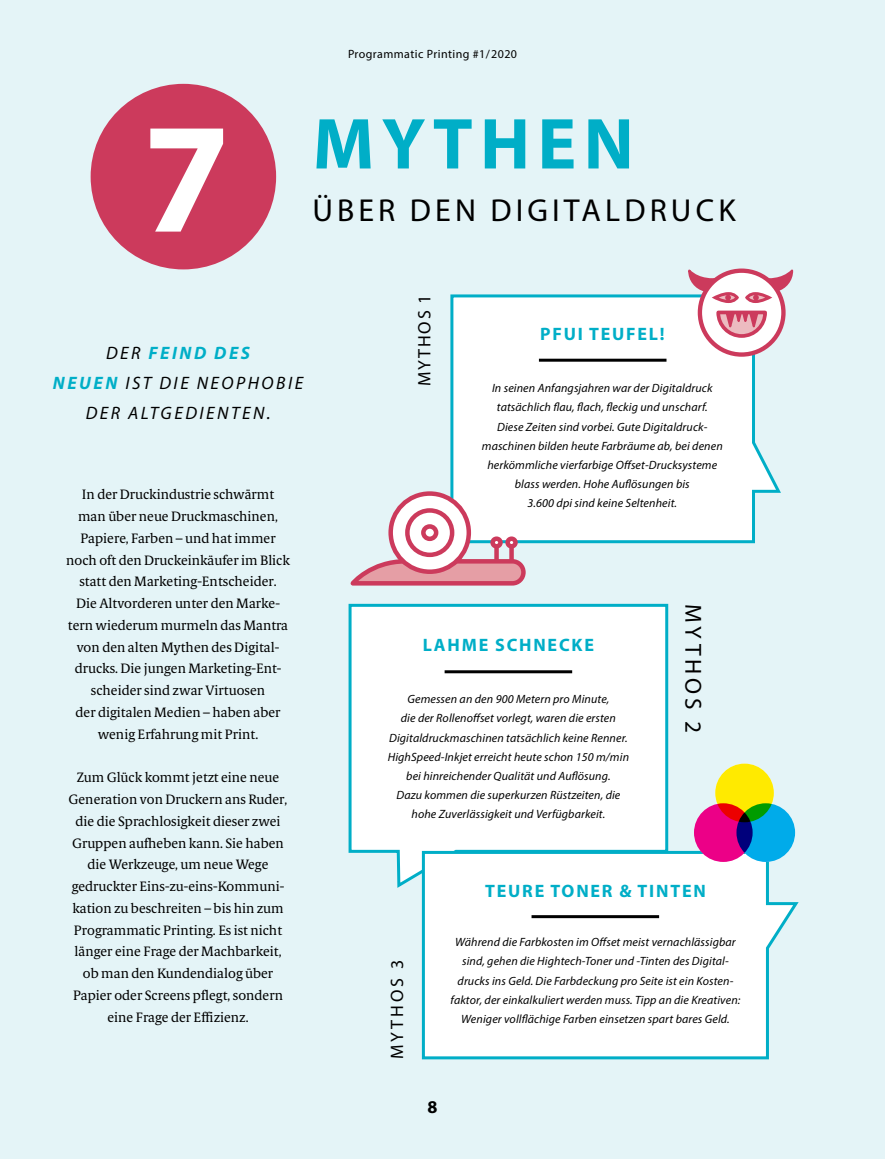
<style>
.page{position:relative;width:885px;height:1159px;background:#fff}
.page>*{position:absolute;margin:0;border:0;box-sizing:border-box;transform-origin:0 0}
.t1{font:700 72.75px "Myriad Pro";letter-spacing:.1em;color:#00aec7}
.t2{font:31.8px "Myriad Pro";letter-spacing:.13em;color:#000}
.t3{font:23.25px "Myriad Pro";letter-spacing:.16em;color:#000}
.t4{font:italic 18px/30px "Myriad Pro";letter-spacing:.14em;color:#000;text-align:center}
.t5{font:700 18px "Myriad Pro";letter-spacing:.1em;color:#00aec7}
.t6{font:18px "Myriad Pro";letter-spacing:.145em;color:#000}
.t7{font:700 18px "Myriad Pro";color:#000}
.t8{font:13.65px/21.8px "Berlingske Text";color:#000;text-align:center}
.t9{font:italic 12px/19.2px "Myriad Pro";letter-spacing:.01em;color:#000;text-align:center}
.t10{font:12px "Myriad Pro";letter-spacing:.035em;color:#000}
.s1{font-size:158.4px;color:#fff}
.s2{font-weight:700;color:#00aec7}
</style>
<div class="page">
<div style="left:0;top:0;width:885px;height:1158px;background:#e4f4f7"></div>
<div style="left:348px;top:603px;width:321px;height:285px;background:#fff"></div>
<hr style="left:445px;top:670px;width:127px;height:3px;background:#000">
<svg style="left:420px;top:849px;width:379px;height:211px;background:#f1fafb"></svg>
<div style="left:91px;top:84px;width:185px;height:185px;background:#cc3a5c;border-radius:50%"></div>
<hr style="left:531px;top:915px;width:128px;height:3px;background:#000">
<div style="left:715px;top:763px;width:59px;height:59px;background:#ffea00;border-radius:50%"></div>
<div style="left:694px;top:803px;width:59px;height:58px;background:#ec0087;border-radius:50%"></div>
<svg style="left:736px;top:803px;width:59px;height:58px;background:#038cb9"></svg>
<svg style="left:449px;top:294px;width:332px;height:250px;background:#f4fafb"></svg>
<hr style="left:539px;top:358px;width:127px;height:3px;background:#000">
<svg style="left:700px;top:271px;width:83px;height:83px"></svg>
<svg style="left:687px;top:268px;width:107px;height:71px"></svg>
<svg style="left:350px;top:556px;width:176px;height:30px"></svg>
<svg style="left:391px;top:493px;width:78px;height:78px;background:#f6dee3"></svg>
<div style="left:388px;top:491px;width:83px;height:83px;border:4px solid #cc3a5c;border-radius:50%"></div>
<svg style="left:407px;top:510px;width:45px;height:44px"></svg>
<div style="left:405px;top:508px;width:49px;height:49px;border:4px solid #cc3a5c;border-radius:50%"></div>
<svg style="left:423px;top:526px;width:13px;height:12px"></svg>
<div style="left:421px;top:524px;width:17px;height:17px;border:4px solid #cc3a5c;border-radius:50%"></div>
<div style="left:490px;top:536px;width:13px;height:12px;border:4px solid #cc3a5c;border-radius:50%"></div>
<div style="left:494px;top:546px;width:5px;height:14px;background:#cc3a5c"></div>
<div style="left:505px;top:536px;width:13px;height:12px;border:4px solid #cc3a5c;border-radius:50%"></div>
<div style="left:509px;top:546px;width:5px;height:14px;background:#cc3a5c"></div>
<p class="t10" style="left:348px;top:46px;width:171px">Programmatic Printing #1/2020</p>
<h1 class="t1" style="left:143px;top:96px;width:493px"><span class="s1">7</span> MYTHEN</h1>
<h2 class="t2" style="left:312px;top:190px;width:425px">ÜBER DEN DIGITALDRUCK</h2>
<h3 class="t4" style="left:53px;top:337px;width:252px">DER <span class="s2">FEIND DES<br>NEUEN</span> IST DIE NEOPHOBIE<br>DER ALTGEDIENTEN.</h3>
<p class="t8" style="left:66px;top:483px;width:225px">In der Druckindustrie schwärmt<br>man über neue Druckmaschinen,<br>Papiere, Farben – und hat immer noch oft den Druckeinkäufer im Blick statt den Marketing-Entscheider.<br>Die Altvorderen unter den Marke&shy;tern wiederum murmeln das Mantra von den alten Mythen des Digital&shy;drucks. Die jungen Marketing-Ent&shy;scheider sind zwar Virtuosen<br>der digitalen Medien – haben aber wenig Erfahrung mit Print.</p>
<p class="t8" style="left:69px;top:766px;width:220px">Zum Glück kommt jetzt eine neue Generation von Druckern ans Ruder, die die Sprachlosigkeit dieser zwei Gruppen aufheben kann. Sie haben die Werkzeuge, um neue Wege gedruckter Eins-zu-eins-Kommuni&shy;kation zu beschreiten – bis hin zum Programmatic Printing. Es ist nicht länger eine Frage der Machbarkeit, ob man den Kundendialog über Papier oder Screens pflegt, sondern eine Frage der Effizienz.</p>
<h3 class="t6" style="left:413px;top:386px;width:93px;rotate:-90deg">MYTHOS 1</h3>
<h3 class="t5" style="left:540px;top:322px;width:126px">PFUI TEUFEL!</h3>
<p class="t9" style="left:482px;top:378px;width:242px">In seinen Anfangsjahren war der Digitaldruck tatsächlich flau, flach, fleckig und unscharf.<br>Diese Zeiten sind vorbei. Gute Digitaldruck&shy;maschinen bilden heute Farbräume ab, bei denen herkömmliche vierfarbige Offset-Drucksysteme blass werden. Hohe Auflösungen bis<br>3.600 dpi sind keine Seltenheit.</p>
<h3 class="t5" style="left:423px;top:633px;width:173px">LAHME SCHNECKE</h3>
<p class="t9" style="left:388px;top:689px;width:243px">Gemessen an den 900 Metern pro Minute,<br>die der Rollenoffset vorlegt, waren die ersten Digitaldruckmaschinen tatsächlich keine Renner.<br>HighSpeed-Inkjet erreicht heute schon 150 m/min bei hinreichender Qualität und Auflösung.<br>Dazu kommen die superkurzen Rüstzeiten, die hohe Zuverlässigkeit und Verfügbarkeit.</p>
<h3 class="t3" style="left:708px;top:604px;width:130px;rotate:90deg">MYTHOS 2</h3>
<h3 class="t6" style="left:386px;top:1058px;width:101px;rotate:-90deg">MYTHOS 3</h3>
<h3 class="t5" style="left:485px;top:879px;width:222px">TEURE TONER &amp; TINTEN</h3>
<p class="t9" style="left:451px;top:932px;width:291px">Während die Farbkosten im Offset meist vernachlässigbar sind, gehen die Hightech-Toner und -Tinten des Digital&shy;drucks ins Geld. Die Farbdeckung pro Seite ist ein Kosten&shy;faktor, der einkalkuliert werden muss. Tipp an die Kreativen:<br>Weniger vollflächige Farben einsetzen spart bares Geld.</p>
<h3 class="t7" style="left:428px;top:1095px;width:11px">8</h3>
</div>
